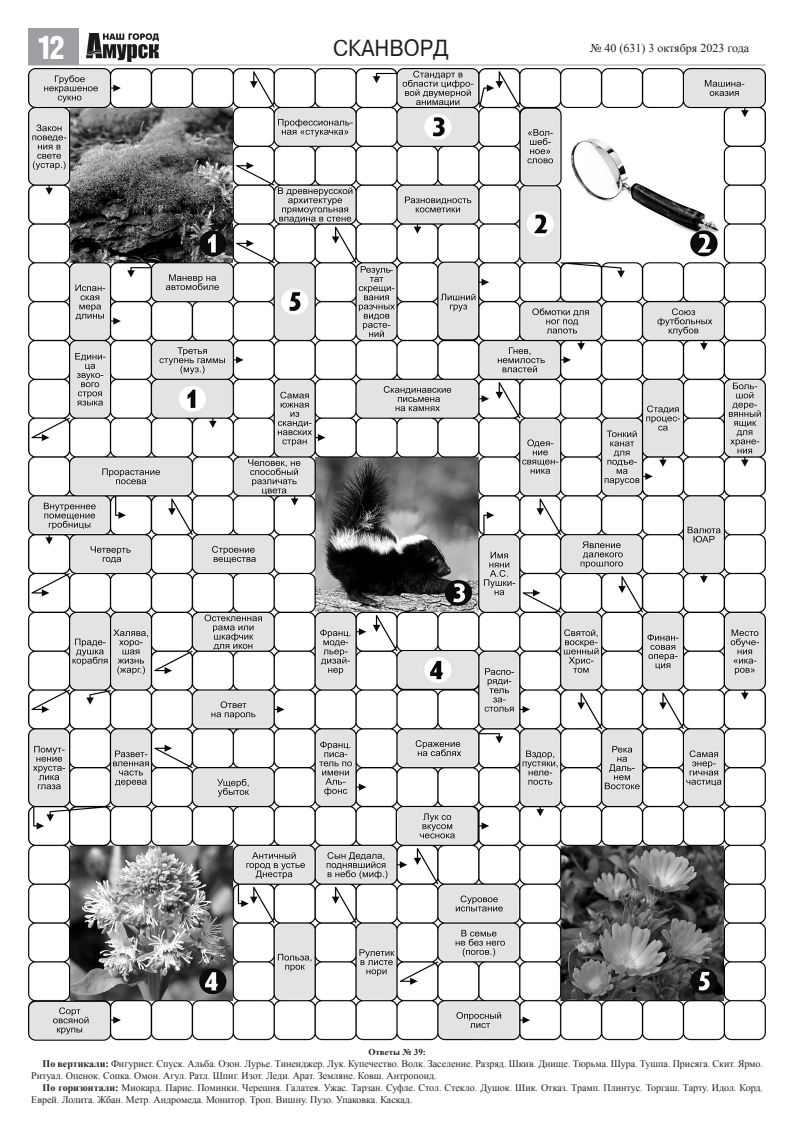
<style>
.page{position:relative;width:794px;height:1134px;background:#fff}
.page>*{position:absolute;margin:0;border:0;box-sizing:border-box;transform-origin:0 0}
.t1{font:33px "Hermes";color:#fff}
.t2{font:22.1px "Pragmatica";color:#231f20;scale:.89 1}
.t3{font:12px "Times New Roman";color:#231f20}
.Times_New_Roman_10{font:10px/12px "Times New Roman";color:#231f20}
.Times_New_Roman_10-2{font:700 9px "Times New Roman";color:#231f20}
.s1{font-weight:700}
</style>
<div class="page">
<img style="left:86px;top:33px;width:72px;height:28px">
<hr style="left:28px;top:64px;width:737px;height:1px;background:#9d9fa2">
<div style="left:28px;top:28px;width:51px;height:37px;background:#9d9fa2"></div>
<img style="left:28px;top:69px;width:738px;height:971px">
<p class="t1" style="left:38px;top:29px;width:28px">12</p>
<p class="t2" style="left:333px;top:35px;width:131px">СКАНВОРД</p>
<p class="t3" style="left:590px;top:40px;width:161px">№ 40 (631) 3 октября 2023 года</p>
<p class="Times_New_Roman_10-2" style="left:368px;top:1045px;width:59px">Ответы № 39:</p>
<p class="Times_New_Roman_10" style="left:31px;top:1057px;width:733px;text-indent:11px"><span class="s1">По вертикали:</span> Фигурист. Спуск. Альба. Озон. Лурье. Тинеиджер. Лук. Купечество. Волк. Заселение. Разряд. Шкив. Днище. Тюрьма. Шура. Тушпа. Присяга. Скит. Ярмо.<br>Ритуал. Опенок. Сопка. Омон. Агул. Ратл. Шпиг. Изот. Леди. Арат. Земляне. Ковш. Антропоид.</p>
<p class="Times_New_Roman_10" style="left:31px;top:1081px;width:733px;text-indent:11px"><span class="s1">По горизонтали:</span> Миокард. Парис. Поминки. Черешня. Галатея. Ужас. Тарзан. Суфле. Стол. Стекло. Душок. Шик. Отказ. Трамп. Плинтус. Торгаш. Тарту. Идол. Корд.<br>Еврей. Лолита. Жбан. Метр. Андромеда. Монитор. Троп. Вишну. Пузо. Упаковка. Каскад.</p>
</div>
